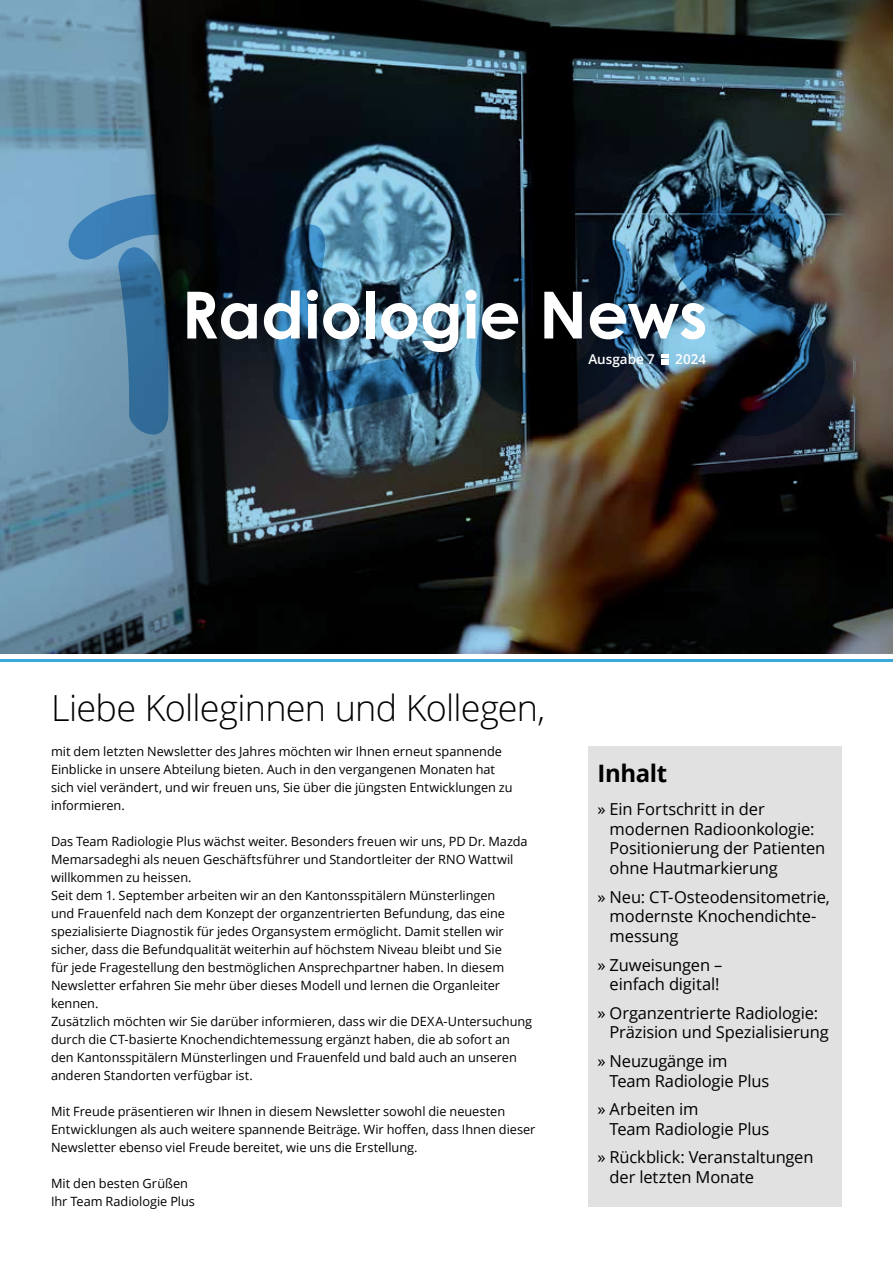
<style>
.page{position:relative;width:893px;height:1263px;background:#fff}
.page>*{position:absolute;margin:0;border:0;box-sizing:border-box;transform-origin:0 0}
.t1{font:300 36px "Open Sans";letter-spacing:-.02em;color:#000}
.t2{font:700 24px "Open Sans";letter-spacing:-.02em;color:#000}
.t3{font:16.5px/19.8px "Open Sans";letter-spacing:-.01em;color:#000}
.t4{font:600 13.5px "Open Sans";color:#fff}
.t5{font:12.75px/18px "Open Sans";color:#000}
</style>
<div class="page">
<img style="left:0;top:0;width:893px;height:654px">
<hr style="left:0;top:659px;width:893px;height:2px;background:#39a9dc">
<svg style="left:69px;top:193px;width:188px;height:242px;background:#395569"></svg>
<svg style="left:264px;top:223px;width:194px;height:197px;background:#4f748c"></svg>
<img style="left:466px;top:193px;width:359px;height:243px">
<div style="left:589px;top:746px;width:253px;height:460px;background:#e1e1e1"></div>
<p class="t4" style="left:588px;top:350px;width:68px">Ausgabe 7</p>
<p class="t4" style="left:675px;top:350px;width:33px">2024</p>
<h1 class="t1" style="left:51px;top:683px;width:496px">Liebe Kolleginnen und Kollegen,</h1>
<p class="t5" style="left:51px;top:742px;width:463px">mit dem letzten Newsletter des Jahres möchten wir Ihnen erneut spannende Einblicke in unsere Abteilung bieten. Auch in den vergangenen Monaten hat sich viel verändert, und wir freuen uns, Sie über die jüngsten Entwicklungen zu informieren.</p>
<p class="t5" style="left:51px;top:832px;width:483px">Das Team Radiologie Plus wächst weiter. Besonders freuen wir uns, PD Dr. Mazda Memarsadeghi als neuen Geschäftsführer und Standortleiter der RNO Wattwil willkommen zu heissen.<br>Seit dem 1. September arbeiten wir an den Kantonsspitälern Münsterlingen<br>und Frauenfeld nach dem Konzept der organzentrierten Befundung, das eine spezialisierte Diagnostik für jedes Organsystem ermöglicht. Damit stellen wir sicher, dass die Befundqualität weiterhin auf höchstem Niveau bleibt und Sie<br>für jede Fragestellung den bestmöglichen Ansprechpartner haben. In diesem Newsletter erfahren Sie mehr über dieses Modell und lernen die Organleiter kennen.<br>Zusätzlich möchten wir Sie darüber informieren, dass wir die DEXA-Untersuchung durch die CT-basierte Knochendichtemessung ergänzt haben, die ab sofort an den Kantonsspitälern Münsterlingen und Frauenfeld und bald auch an unseren anderen Standorten verfügbar ist.</p>
<p class="t5" style="left:51px;top:1102px;width:486px">Mit Freude präsentieren wir Ihnen in diesem Newsletter sowohl die neuesten<br>Entwicklungen als auch weitere spannende Beiträge. Wir hoffen, dass Ihnen dieser<br>Newsletter ebenso viel Freude bereitet, wie uns die Erstellung.</p>
<p class="t5" style="left:51px;top:1174px;width:145px">Mit den besten Grüßen<br>Ihr Team Radiologie Plus</p>
<h2 class="t2" style="left:597px;top:757px;width:71px">Inhalt</h2>
<p class="t3" style="left:610px;top:798px;width:217px;text-indent:-12px">» Ein Fortschritt in der modernen Radioonkologie:<br>Positionierung der Patienten ohne Hautmarkierung</p>
<p class="t3" style="left:610px;top:886px;width:222px;text-indent:-12px">» Neu: CT-Osteodensitometrie, modernste Knochendichte&shy;messung</p>
<p class="t3" style="left:597px;top:954px;width:126px;text-align:center">» Zuweisungen – einfach digital!</p>
<p class="t3" style="left:610px;top:1002px;width:221px;text-indent:-12px">» Organzentrierte Radiologie:<br>Präzision und Spezialisierung</p>
<p class="t3" style="left:610px;top:1050px;width:161px;text-indent:-12px">» Neuzugänge im<br>Team Radiologie Plus</p>
<p class="t3" style="left:610px;top:1098px;width:161px;text-indent:-12px">» Arbeiten im<br>Team Radiologie Plus</p>
<p class="t3" style="left:610px;top:1146px;width:205px;text-indent:-12px">» Rückblick: Veranstaltungen der letzten Monate</p>
</div>
